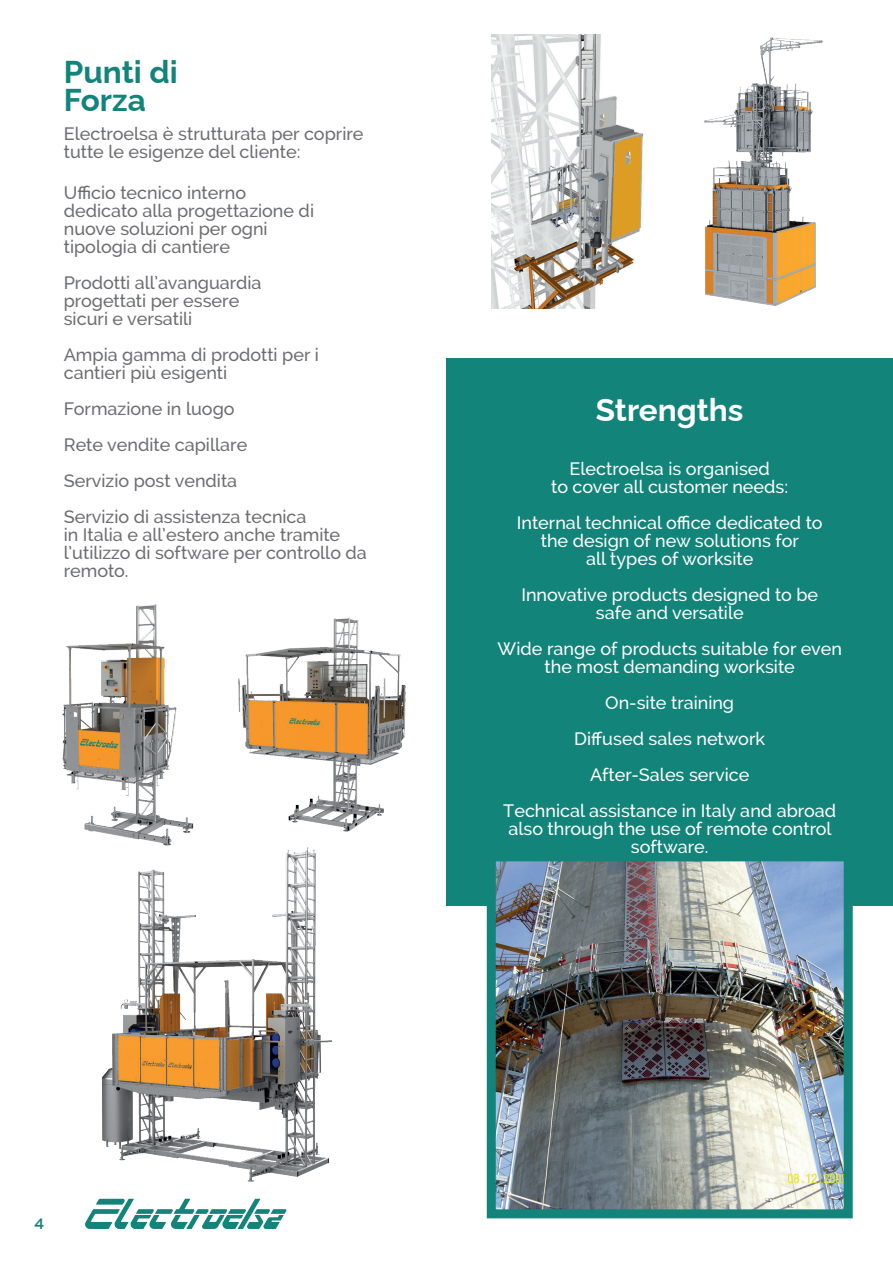
<style>
.page{position:relative;width:893px;height:1263px;background:#fff}
.page>*{position:absolute;margin:0;border:0;box-sizing:border-box;transform-origin:0 0}
.t1{font:100 31.5px/28.5px "Raleway";color:#128479}
.t2{font:100 31.5px "Raleway";color:#fff}
.t3{font:500 18px/18px "Raleway";color:#6c6d70}
.t4{font:500 18px/18px "Raleway";color:#fff;text-align:center}
.t5{font:500 15px "Gotham";color:#128479}
</style>
<div class="page">
<svg style="left:85px;top:1199px;width:202px;height:30px"></svg>
<div style="left:446px;top:357px;width:447px;height:548px;background:#128479"></div>
<img style="left:497px;top:862px;width:346px;height:346px">
<div style="left:487px;top:852px;width:366px;height:366px;border:9px solid #128479"></div>
<img style="left:62px;top:604px;width:132px;height:238px">
<img style="left:102px;top:842px;width:229px;height:340px">
<img style="left:238px;top:617px;width:168px;height:215px">
<img style="left:704px;top:37px;width:119px;height:269px">
<img style="left:491px;top:34px;width:153px;height:274px">
<h1 class="t1" style="left:64px;top:54px;width:116px">Punti di<br>Forza</h1>
<p class="t3" style="left:64px;top:125px;width:301px">Electroelsa è strutturata per coprire tutte le esigenze del cliente:</p>
<p class="t3" style="left:64px;top:183px;width:252px">Ufficio tecnico interno dedicato alla progettazione di nuove soluzioni per ogni tipologia di cantiere</p>
<p class="t3" style="left:64px;top:273px;width:199px">Prodotti all’avanguardia progettati per essere sicuri e versatili</p>
<p class="t3" style="left:64px;top:345px;width:256px">Ampia gamma di prodotti per i cantieri più esigenti</p>
<p class="t3" style="left:64px;top:390px;width:244px;line-height:36px">Formazione in luogo<br>Rete vendite capillare<br>Servizio post vendita<br>Servizio di assistenza tecnica</p>
<p class="t3" style="left:64px;top:525px;width:305px">in Italia e all’estero anche tramite l’utilizzo di software per controllo da remoto.</p>
<h1 class="t2" style="left:596px;top:385px;width:149px">Strengths</h1>
<p class="t4" style="left:551px;top:460px;width:238px">Electroelsa is organised<br>to cover all customer needs:</p>
<p class="t4" style="left:517px;top:514px;width:307px">Internal technical office dedicated to the design of new solutions for<br>all types of worksite</p>
<p class="t4" style="left:521px;top:586px;width:298px">Innovative products designed to be safe and versatile</p>
<p class="t4" style="left:498px;top:640px;width:346px">Wide range of products suitable for even the most demanding worksite</p>
<p class="t4" style="left:503px;top:685px;width:334px;line-height:36px">On-site training<br>Diffused sales network<br>After-Sales service<br>Technical assistance in Italy and abroad</p>
<p class="t4" style="left:508px;top:820px;width:325px">also through the use of remote control software.</p>
<p class="t5" style="left:34px;top:1215px;width:12px">4</p>
</div>
